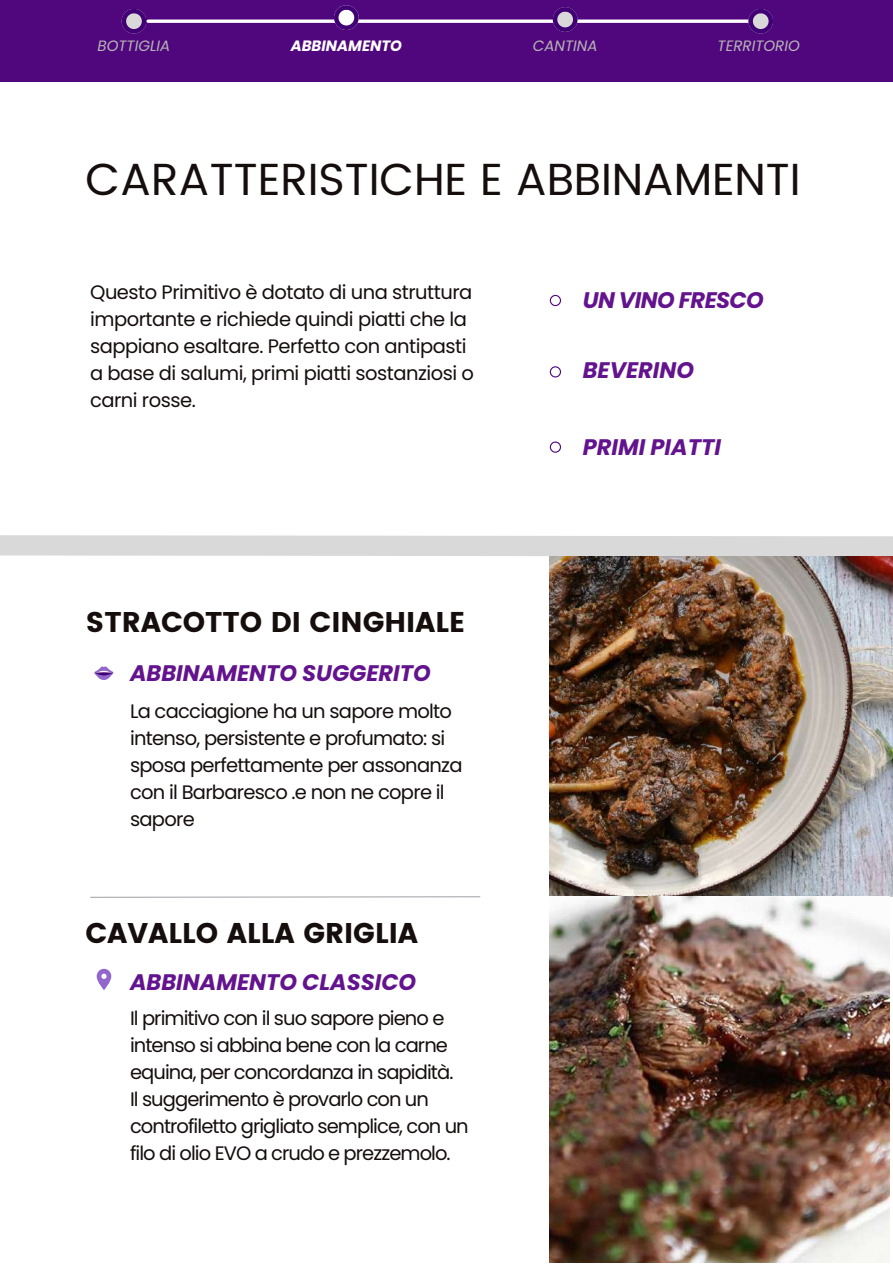
<style>
.page{position:relative;width:893px;height:1264px;background:#fff}
.page>*{position:absolute;margin:0;border:0;box-sizing:border-box;transform-origin:0 0}
.t1{font:45px "Poppins";letter-spacing:-.005em;color:#150e0d}
.t2{font:28.5px "Poppins";color:#150e0d}
.t3{font:italic 700 22.5px "Poppins";color:#62138d}
.t4{font:italic 700 22.5px "Poppins";letter-spacing:-.025em;color:#62138d}
.t5{font:19.5px/27px "Poppins";letter-spacing:-.035em;color:#150e0d}
.t6{font:italic 15px "Poppins";color:#b5b5b5}
.t7{font:italic 700 15px "Poppins";color:#fff}
</style>
<div class="page">
<div style="left:0;top:535px;width:892px;height:21px;background:#d9d9d9"></div>
<svg style="left:90px;top:896px;width:391px;height:2px"></svg>
<svg style="left:549px;top:295px;width:12px;height:11px"></svg>
<svg style="left:549px;top:366px;width:12px;height:11px"></svg>
<svg style="left:549px;top:441px;width:12px;height:12px"></svg>
<div style="left:0;top:0;width:892px;height:82px;background:#50077d"></div>
<svg style="left:122px;top:9px;width:24px;height:25px"></svg>
<hr style="left:148px;top:20px;width:610px;height:3px;background:#fff">
<svg style="left:552px;top:7px;width:25px;height:25px"></svg>
<svg style="left:334px;top:5px;width:25px;height:25px"></svg>
<svg style="left:748px;top:9px;width:25px;height:25px"></svg>
<svg style="left:94px;top:666px;width:19px;height:14px"></svg>
<img style="left:549px;top:556px;width:343px;height:340px">
<svg style="left:97px;top:968px;width:14px;height:22px"></svg>
<img style="left:549px;top:896px;width:340px;height:366px">
<p class="t6" style="left:97px;top:35px;width:74px">BOTTIGLIA</p>
<p class="t7" style="left:291px;top:35px;width:113px">ABBINAMENTO</p>
<p class="t6" style="left:533px;top:35px;width:66px">CANTINA</p>
<p class="t6" style="left:717px;top:35px;width:84px">TERRITORIO</p>
<h1 class="t1" style="left:85px;top:153px;width:716px">CARATTERISTICHE E ABBINAMENTI</h1>
<p class="t5" style="left:90px;top:278px;width:385px">Questo Primitivo è dotato di una struttura importante e richiede quindi piatti che la sappiano esaltare. Perfetto con antipasti a base di salumi, primi piatti sostanziosi o carni rosse.</p>
<h2 class="t2" style="left:86px;top:605px;width:381px">STRACOTTO DI CINGHIALE</h2>
<p class="t3" style="left:130px;top:657px;width:302px">ABBINAMENTO SUGGERITO</p>
<p class="t5" style="left:130px;top:697px;width:334px">La cacciagione ha un sapore molto intenso, persistente e profumato: si sposa perfettamente per assonanza con il Barbaresco .e non ne copre il sapore</p>
<h2 class="t2" style="left:85px;top:916px;width:334px">CAVALLO ALLA GRIGLIA</h2>
<p class="t3" style="left:130px;top:966px;width:287px">ABBINAMENTO CLASSICO</p>
<p class="t5" style="left:130px;top:1004px;width:340px">Il primitivo con il suo sapore pieno e intenso si abbina bene con la carne equina, per concordanza in sapidità.<br>Il suggerimento è provarlo con un controfiletto grigliato semplice, con un filo di olio EVO a crudo e prezzemolo.</p>
<p class="t4" style="left:582px;top:285px;width:183px">UN VINO FRESCO</p>
<p class="t3" style="left:582px;top:354px;width:113px">BEVERINO</p>
<p class="t3" style="left:582px;top:431px;width:140px">PRIMI PIATTI</p>
</div>
